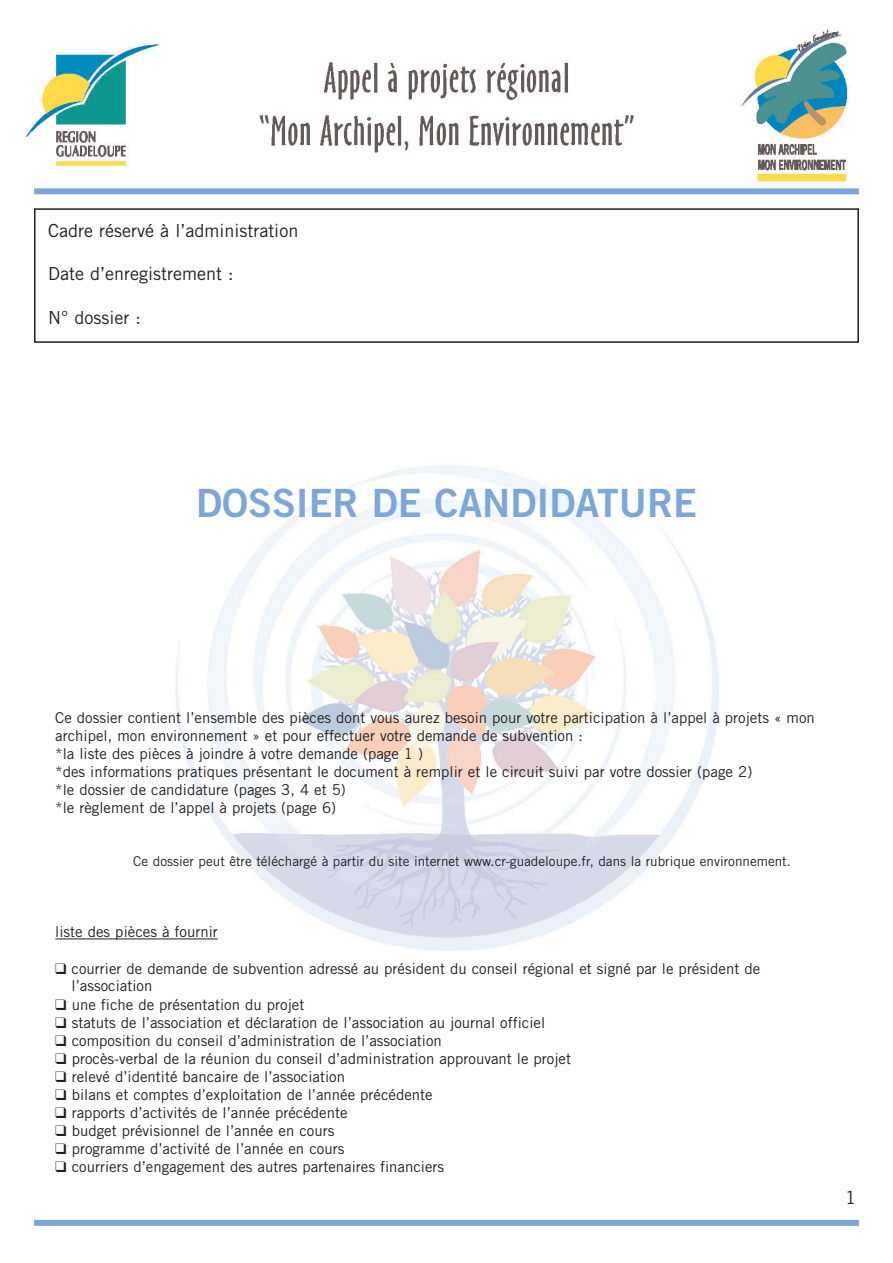
<style>
.page{position:relative;width:893px;height:1263px;background:#fff}
.page>*{position:absolute;margin:0;border:0;box-sizing:border-box;transform-origin:0 0}
.t1{font:39px "Trade Gothic Bold Two";color:#7ca7d8}
.t2{font:18px "Trade Gothic";color:#231f20}
.t3{font:15px/18px "Trade Gothic";color:#231f20}
.t4{font:13.5px "Trade Gothic";color:#231f20}
</style>
<div class="page">
<img style="left:25px;top:29px;width:834px;height:922px">
<div style="left:34px;top:188px;width:825px;height:6px;background:#7ca7d8"></div>
<div style="left:34px;top:1220px;width:825px;height:6px;background:#7ca7d8"></div>
<div style="left:34px;top:208px;width:825px;height:135px;border:2px solid #231f20"></div>
<hr style="left:55px;top:939px;width:163px;height:1px;background:#231f20">
<p class="t2" style="left:48px;top:224px;width:252px">Cadre réservé à l’administration</p>
<p class="t2" style="left:48px;top:267px;width:187px">Date d’enregistrement :</p>
<p class="t2" style="left:48px;top:311px;width:94px">N° dossier :</p>
<h1 class="t1" style="left:196px;top:489px;width:502px">DOSSIER DE CANDIDATURE</h1>
<p class="t3" style="left:55px;top:710px;width:761px">Ce dossier contient l’ensemble des pièces dont vous aurez besoin pour votre participation à l’appel à projets « mon archipel, mon environnement » et pour effectuer votre demande de subvention :<br>*la liste des pièces à joindre à votre demande (page 1 )<br>*des informations pratiques présentant le document à remplir et le circuit suivi par votre dossier (page 2)<br>*le dossier de candidature (pages 3, 4 et 5)<br>*le règlement de l’appel à projets (page 6)</p>
<p class="t4" style="left:133px;top:856px;width:659px">Ce dossier peut être téléchargé à partir du site internet www.cr-guadeloupe.fr, dans la rubrique environnement.</p>
<p class="t3" style="left:55px;top:924px;width:164px">liste des pièces à fournir</p>
<p class="t3" style="left:72px;top:961px;width:690px;line-height:17.4px;text-indent:-16px">❑ courrier de demande de subvention adressé au président du conseil régional et signé par le président de l’association</p>
<p class="t3" style="left:55px;top:997px;width:251px">❑ une fiche de présentation du projet</p>
<p class="t3" style="left:55px;top:1015px;width:491px">❑ statuts de l’association et déclaration de l’association au journal officiel</p>
<p class="t3" style="left:55px;top:1033px;width:388px">❑ composition du conseil d’administration de l’association</p>
<p class="t3" style="left:55px;top:1051px;width:517px">❑ procès-verbal de la réunion du conseil d’administration approuvant le projet</p>
<p class="t3" style="left:55px;top:1069px;width:291px">❑ relevé d’identité bancaire de l’association</p>
<p class="t3" style="left:55px;top:1087px;width:379px">❑ bilans et comptes d’exploitation de l’année précédente</p>
<p class="t3" style="left:55px;top:1105px;width:294px">❑ rapports d’activités de l’année précédente</p>
<p class="t3" style="left:55px;top:1123px;width:281px">❑ budget prévisionnel de l’année en cours</p>
<p class="t3" style="left:55px;top:1141px;width:291px">❑ programme d’activité de l’année en cours</p>
<p class="t3" style="left:55px;top:1159px;width:390px">❑ courriers d’engagement des autres partenaires financiers</p>
<p class="t2" style="left:845px;top:1191px;width:12px">1</p>
</div>
